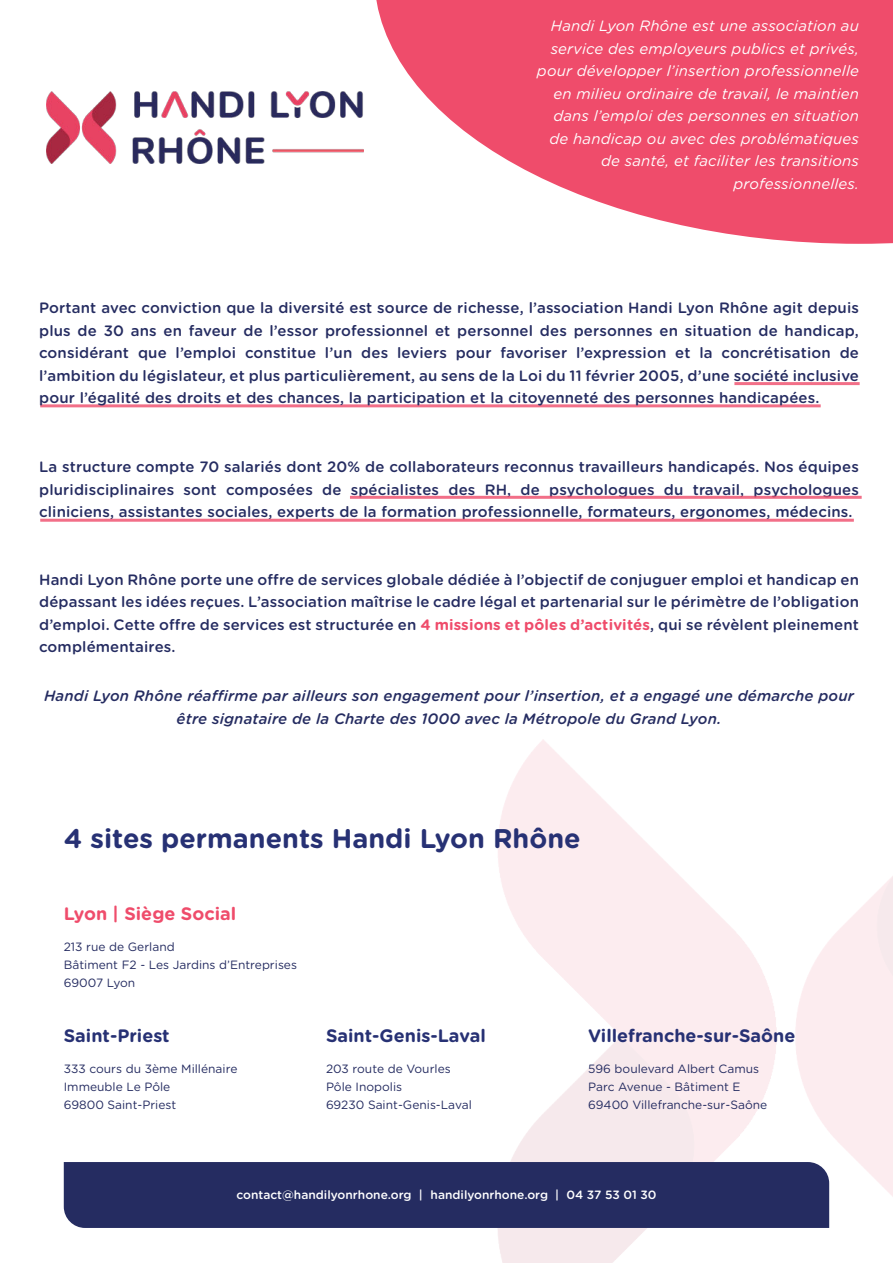
<style>
.page{position:relative;width:893px;height:1263px;background:#fff}
.page>*{position:absolute;margin:0;border:0;box-sizing:border-box;transform-origin:0 0}
.t1{font:700 27px "Gotham Rounded";color:#273174}
.t2{font:700 18px "Gotham Rounded";color:#273174}
.t3{font:700 18px "Gotham Rounded";color:#ef4c6b}
.t4{font:500 15px/22.5px "Gotham Rounded";letter-spacing:.01em;color:#252c61;text-align:justify}
.t5{font:italic 15px/22.5px "Gotham Rounded";letter-spacing:.01em;color:#fff;text-align:right}
.t6{font:italic 500 15px/22.5px "Gotham Rounded";letter-spacing:.01em;color:#252c61;text-align:center}
.t7{font:12px/18px "Gotham Rounded";color:#252c61}
.t8{font:500 12px "Gotham Rounded";color:#fff}
.s1{font-weight:700;color:#ef4c6b}
</style>
<div class="page">
<div style="left:64px;top:1162px;width:765px;height:66px;background:#252c61"></div>
<img style="left:47px;top:92px;width:317px;height:72px">
<hr style="left:734px;top:382px;width:126px;height:3px;background:#ef4c6b">
<hr style="left:40px;top:404px;width:781px;height:3px;background:#ef4c6b">
<hr style="left:40px;top:519px;width:814px;height:3px;background:#ef4c6b">
<hr style="left:350px;top:496px;width:512px;height:3px;background:#ef4c6b">
<svg style="left:376px;top:0;width:517px;height:244px;fill:#ef4c6b"></svg>
<p class="t5" style="left:537px;top:16px;width:323px">Handi Lyon Rhône est une association au service des employeurs publics et privés, pour développer l’insertion professionnelle en milieu ordinaire de travail, le maintien dans l’emploi des personnes en situation de handicap ou avec des problématiques de santé, et faciliter les transitions professionnelles.</p>
<p class="t4" style="left:39px;top:298px;width:821px">Portant avec conviction que la diversité est source de richesse, l’association Handi Lyon Rhône agit depuis plus de 30 ans en faveur de l’essor professionnel et personnel des personnes en situation de handicap, considérant que l’emploi constitue l’un des leviers pour favoriser l’expression et la concrétisation de l’ambition du législateur, et plus particulièrement, au sens de la Loi du 11 février 2005, d’une société inclusive pour l’égalité des droits et des chances, la participation et la citoyenneté des personnes handicapées.</p>
<p class="t4" style="left:39px;top:456px;width:821px">La structure compte 70 salariés dont 20% de collaborateurs reconnus travailleurs handicapés. Nos équipes pluridisciplinaires sont composées de spécialistes des RH, de psychologues du travail, psychologues cliniciens, assistantes sociales, experts de la formation professionnelle, formateurs, ergonomes, médecins.</p>
<p class="t4" style="left:39px;top:569px;width:821px">Handi Lyon Rhône porte une offre de services globale dédiée à l’objectif de conjuguer emploi et handicap en dépassant les idées reçues. L’association maîtrise le cadre légal et partenarial sur le périmètre de l’obligation d’emploi. Cette offre de services est structurée en <span class="s1">4 missions et pôles d’activités</span>, qui se révèlent pleinement complémentaires.</p>
<p class="t6" style="left:44px;top:686px;width:811px">Handi Lyon Rhône réaffirme par ailleurs son engagement pour l’insertion, et a engagé une démarche pour être signataire de la Charte des 1000 avec la Métropole du Grand Lyon.</p>
<h1 class="t1" style="left:64px;top:826px;width:518px">4 sites permanents Handi Lyon Rhône</h1>
<p class="t3" style="left:64px;top:905px;width:174px">Lyon | Siège Social</p>
<p class="t7" style="left:64px;top:937px;width:235px">213 rue de Gerland<br>Bâtiment F2 - Les Jardins d’Entreprises<br>69007 Lyon</p>
<p class="t2" style="left:64px;top:1027px;width:107px">Saint-Priest</p>
<p class="t7" style="left:64px;top:1059px;width:175px">333 cours du 3ème Millénaire<br>Immeuble Le Pôle<br>69800 Saint-Priest</p>
<p class="t2" style="left:326px;top:1027px;width:161px">Saint-Genis-Laval</p>
<p class="t7" style="left:326px;top:1059px;width:147px">203 route de Vourles<br>Pôle Inopolis<br>69230 Saint-Genis-Laval</p>
<p class="t2" style="left:588px;top:1027px;width:209px">Villefranche-sur-Saône</p>
<p class="t7" style="left:588px;top:1059px;width:181px">596 boulevard Albert Camus<br>Parc Avenue - Bâtiment E<br>69400 Villefranche-sur-Saône</p>
<p class="t8" style="left:236px;top:1189px;width:422px">contact@handilyonrhone.org | handilyonrhone.org | 04 37 53 01 30</p>
</div>
